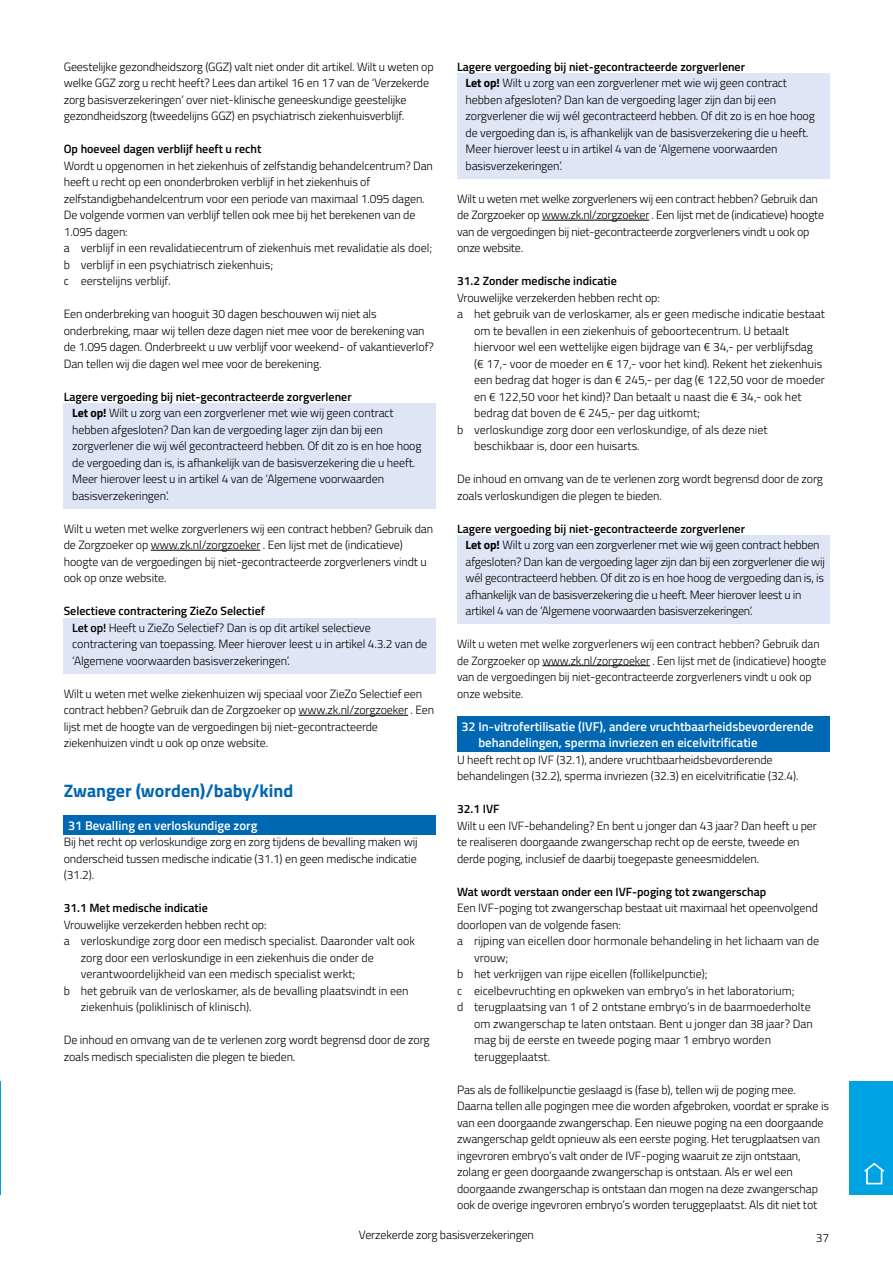
<style>
.page{position:relative;width:893px;height:1263px;background:#fff}
.page>*{position:absolute;margin:0;border:0;box-sizing:border-box;transform-origin:0 0}
.t1{font:700 18px "Titillium Web";color:#0067b2}
.t2{font:600 12.75px/16.5px "Titillium Web";color:#fff}
.t3{font:300 12px/16.5px "Titillium Web";letter-spacing:-.01em;color:#000}
.t4{font:600 12px "Titillium Web";color:#000}
.s1{font-weight:600}
.s2{font-weight:700}
</style>
<div class="page">
<div style="left:64px;top:403px;width:372px;height:105px;background:#dee6f5"></div>
<hr style="left:151px;top:550px;width:109px;height:1px;background:#000">
<div style="left:64px;top:618px;width:372px;height:55px;background:#dee6f5"></div>
<hr style="left:298px;top:715px;width:110px;height:1px;background:#000">
<div style="left:64px;top:815px;width:372px;height:19px;background:#0067b2"></div>
<div style="left:457px;top:73px;width:372px;height:105px;background:#dee6f5"></div>
<hr style="left:542px;top:220px;width:107px;height:1px;background:#000">
<div style="left:457px;top:535px;width:372px;height:89px;background:#dee6f5"></div>
<hr style="left:542px;top:665px;width:108px;height:1px;background:#000">
<div style="left:457px;top:716px;width:372px;height:36px;background:#0067b2"></div>
<hr style="left:0;top:1081px;width:1px;height:114px;background:#00a3e2">
<div style="left:849px;top:1081px;width:44px;height:114px;background:#00a3e2"></div>
<svg style="left:864px;top:1162px;width:21px;height:12px"></svg>
<div style="left:866px;top:1169px;width:16px;height:15px;background:#00a3e2;border:2px solid #fff"></div>
<p class="t3" style="left:64px;top:57px;width:371px">Geestelijke gezondheidszorg (GGZ) valt niet onder dit artikel. Wilt u weten op welke GGZ zorg u recht heeft? Lees dan artikel 16 en 17 van de ‘Verzekerde zorg basisverzekeringen’ over niet-klinische geneeskundige geestelijke gezondheidszorg (tweedelijns GGZ) en psychiatrisch ziekenhuisverblijf.</p>
<p class="t4" style="left:64px;top:140px;width:199px">Op hoeveel dagen verblijf heeft u recht</p>
<p class="t3" style="left:64px;top:156px;width:371px">Wordt u opgenomen in het ziekenhuis of zelfstandig behandelcentrum? Dan heeft u recht op een ononderbroken verblijf in het ziekenhuis of zelfstandigbehandelcentrum voor een periode van maximaal 1.095 dagen.<br>De volgende vormen van verblijf tellen ook mee bij het berekenen van de 1.095 dagen:<br>a verblijf in een revalidatiecentrum of ziekenhuis met revalidatie als doel; b verblijf in een psychiatrisch ziekenhuis;<br>c eerstelijns verblijf.</p>
<p class="t3" style="left:64px;top:305px;width:372px">Een onderbreking van hooguit 30 dagen beschouwen wij niet als onderbreking, maar wij tellen deze dagen niet mee voor de berekening van de 1.095 dagen. Onderbreekt u uw verblijf voor weekend- of vakantieverlof?<br>Dan tellen wij die dagen wel mee voor de berekening.</p>
<p class="t3" style="left:72px;top:387px;width:351px;text-indent:-9px"><span class="s1">Lagere vergoeding bij niet-gecontracteerde zorgverlener<br></span><span class="s2">Let op!</span> Wilt u zorg van een zorgverlener met wie wij geen contract hebben afgesloten? Dan kan de vergoeding lager zijn dan bij een zorgverlener die wij wél gecontracteerd hebben. Of dit zo is en hoe hoog de vergoeding dan is, is afhankelijk van de basisverzekering die u heeft.<br>Meer hierover leest u in artikel 4 van de ‘Algemene voorwaarden basisverzekeringen’.</p>
<p class="t3" style="left:64px;top:519px;width:371px">Wilt u weten met welke zorgverleners wij een contract hebben? Gebruik dan de Zorgzoeker op www.zk.nl/zorgzoeker . Een lijst met de (indicatieve) hoogte van de vergoedingen bij niet-gecontracteerde zorgverleners vindt u ook op onze website.</p>
<p class="t3" style="left:72px;top:602px;width:357px;text-indent:-9px"><span class="s1">Selectieve contractering ZieZo Selectief<br>Let op!</span> Heeft u ZieZo Selectief? Dan is op dit artikel selectieve contractering van toepassing. Meer hierover leest u in artikel 4.3.2 van de ‘Algemene voorwaarden basisverzekeringen’.</p>
<p class="t3" style="left:64px;top:684px;width:372px">Wilt u weten met welke ziekenhuizen wij speciaal voor ZieZo Selectief een contract hebben? Gebruik dan de Zorgzoeker op www.zk.nl/zorgzoeker . Een lijst met de hoogte van de vergoedingen bij niet-gecontracteerde ziekenhuizen vindt u ook op onze website.</p>
<h1 class="t1" style="left:64px;top:776px;width:231px">Zwanger (worden)/baby/kind</h1>
<p class="t2" style="left:68px;top:816px;width:191px">31 Bevalling en verloskundige zorg</p>
<p class="t3" style="left:64px;top:833px;width:355px;text-align:justify">Bij het recht op verloskundige zorg en zorg tijdens de bevalling maken wij onderscheid tussen medische indicatie (31.1) en geen medische indicatie (31.2).</p>
<p class="t4" style="left:64px;top:899px;width:146px">31.1 Met medische indicatie</p>
<p class="t3" style="left:64px;top:915px;width:204px">Vrouwelijke verzekerden hebben recht op:</p>
<p class="t3" style="left:64px;top:932px;width:353px">a verloskundige zorg door een medisch specialist. Daaronder valt ook</p>
<p class="t3" style="left:81px;top:948px;width:294px">zorg door een verloskundige in een ziekenhuis die onder de</p>
<p class="t3" style="left:81px;top:965px;width:276px">verantwoordelijkheid van een medisch specialist werkt;</p>
<p class="t3" style="left:64px;top:981px;width:346px">b het gebruik van de verloskamer, als de bevalling plaatsvindt in een</p>
<p class="t3" style="left:81px;top:998px;width:172px">ziekenhuis (poliklinisch of klinisch).</p>
<p class="t3" style="left:64px;top:1031px;width:367px">De inhoud en omvang van de te verlenen zorg wordt begrensd door de zorg zoals medisch specialisten die plegen te bieden.</p>
<p class="t3" style="left:466px;top:57px;width:351px;text-indent:-9px"><span class="s1">Lagere vergoeding bij niet-gecontracteerde zorgverlener<br></span><span class="s2">Let op!</span> Wilt u zorg van een zorgverlener met wie wij geen contract hebben afgesloten? Dan kan de vergoeding lager zijn dan bij een zorgverlener die wij wél gecontracteerd hebben. Of dit zo is en hoe hoog de vergoeding dan is, is afhankelijk van de basisverzekering die u heeft.<br>Meer hierover leest u in artikel 4 van de ‘Algemene voorwaarden basisverzekeringen’.</p>
<p class="t3" style="left:457px;top:189px;width:369px">Wilt u weten met welke zorgverleners wij een contract hebben? Gebruik dan de Zorgzoeker op www.zk.nl/zorgzoeker . Een lijst met de (indicatieve) hoogte van de vergoedingen bij niet-gecontracteerde zorgverleners vindt u ook op onze website.</p>
<p class="t4" style="left:457px;top:272px;width:161px">31.2 Zonder medische indicatie</p>
<p class="t3" style="left:457px;top:288px;width:204px">Vrouwelijke verzekerden hebben recht op:</p>
<p class="t3" style="left:457px;top:305px;width:369px">a het gebruik van de verloskamer, als er geen medische indicatie bestaat</p>
<p class="t3" style="left:474px;top:321px;width:316px">om te bevallen in een ziekenhuis of geboortecentrum. U betaalt</p>
<p class="t3" style="left:474px;top:338px;width:340px">hiervoor wel een wettelijke eigen bijdrage van € 34,- per verblijfsdag</p>
<p class="t3" style="left:474px;top:354px;width:350px">(€ 17,- voor de moeder en € 17,- voor het kind). Rekent het ziekenhuis</p>
<p class="t3" style="left:474px;top:371px;width:352px">een bedrag dat hoger is dan € 245,- per dag (€ 122,50 voor de moeder</p>
<p class="t3" style="left:474px;top:387px;width:329px">en € 122,50 voor het kind)? Dan betaalt u naast die € 34,- ook het</p>
<p class="t3" style="left:474px;top:404px;width:227px">bedrag dat boven de € 245,- per dag uitkomt;</p>
<p class="t3" style="left:457px;top:420px;width:312px">b verloskundige zorg door een verloskundige, of als deze niet</p>
<p class="t3" style="left:474px;top:437px;width:167px">beschikbaar is, door een huisarts.</p>
<p class="t3" style="left:457px;top:470px;width:367px">De inhoud en omvang van de te verlenen zorg wordt begrensd door de zorg zoals verloskundigen die plegen te bieden.</p>
<p class="t3" style="left:466px;top:519px;width:361px;text-indent:-9px"><span class="s1">Lagere vergoeding bij niet-gecontracteerde zorgverlener<br></span><span class="s2">Let op!</span> Wilt u zorg van een zorgverlener met wie wij geen contract hebben afgesloten? Dan kan de vergoeding lager zijn dan bij een zorgverlener die wij wél gecontracteerd hebben. Of dit zo is en hoe hoog de vergoeding dan is, is afhankelijk van de basisverzekering die u heeft. Meer hierover leest u in artikel 4 van de ‘Algemene voorwaarden basisverzekeringen’.</p>
<p class="t3" style="left:457px;top:635px;width:371px">Wilt u weten met welke zorgverleners wij een contract hebben? Gebruik dan de Zorgzoeker op www.zk.nl/zorgzoeker . Een lijst met de (indicatieve) hoogte van de vergoedingen bij niet-gecontracteerde zorgverleners vindt u ook op onze website.</p>
<p class="t2" style="left:478px;top:717px;width:337px;text-indent:-17px">32 In-vitrofertilisatie (IVF), andere vruchtbaarheidsbevorderende behandelingen, sperma invriezen en eicelvitrificatie</p>
<p class="t3" style="left:457px;top:750px;width:343px">U heeft recht op IVF (32.1), andere vruchtbaarheidsbevorderende behandelingen (32.2), sperma invriezen (32.3) en eicelvitrificatie (32.4).</p>
<p class="t4" style="left:457px;top:800px;width:44px">32.1 IVF</p>
<p class="t3" style="left:457px;top:816px;width:361px">Wilt u een IVF-behandeling? En bent u jonger dan 43 jaar? Dan heeft u per te realiseren doorgaande zwangerschap recht op de eerste, tweede en derde poging, inclusief de daarbij toegepaste geneesmiddelen.</p>
<p class="t4" style="left:457px;top:882px;width:311px">Wat wordt verstaan onder een IVF-poging tot zwangerschap</p>
<p class="t3" style="left:457px;top:899px;width:362px">Een IVF-poging tot zwangerschap bestaat uit maximaal het opeenvolgend</p>
<p class="t3" style="left:457px;top:915px;width:165px">doorlopen van de volgende fasen:</p>
<p class="t3" style="left:457px;top:932px;width:364px">a rijping van eicellen door hormonale behandeling in het lichaam van de</p>
<p class="t3" style="left:474px;top:948px;width:36px">vrouw;</p>
<p class="t3" style="left:457px;top:965px;width:252px">b het verkrijgen van rijpe eicellen (follikelpunctie);</p>
<p class="t3" style="left:457px;top:981px;width:339px">c eicelbevruchting en opkweken van embryo’s in het laboratorium;</p>
<p class="t3" style="left:457px;top:998px;width:355px">d terugplaatsing van 1 of 2 ontstane embryo’s in de baarmoederholte</p>
<p class="t3" style="left:474px;top:1014px;width:340px">om zwangerschap te laten ontstaan. Bent u jonger dan 38 jaar? Dan</p>
<p class="t3" style="left:474px;top:1031px;width:298px">mag bij de eerste en tweede poging maar 1 embryo worden</p>
<p class="t3" style="left:474px;top:1047px;width:78px">teruggeplaatst.</p>
<p class="t3" style="left:457px;top:1080px;width:373px">Pas als de follikelpunctie geslaagd is (fase b), tellen wij de poging mee.<br>Daarna tellen alle pogingen mee die worden afgebroken, voordat er sprake is van een doorgaande zwangerschap. Een nieuwe poging na een doorgaande zwangerschap geldt opnieuw als een eerste poging. Het terugplaatsen van ingevroren embryo’s valt onder de IVF-poging waaruit ze zijn ontstaan, zolang er geen doorgaande zwangerschap is ontstaan. Als er wel een doorgaande zwangerschap is ontstaan dan mogen na deze zwangerschap ook de overige ingevroren embryo’s worden teruggeplaatst. Als dit niet tot</p>
<p class="t3" style="left:359px;top:1226px;width:176px">Verzekerde zorg basisverzekeringen</p>
<p class="t3" style="left:816px;top:1229px;width:15px">37</p>
</div>
